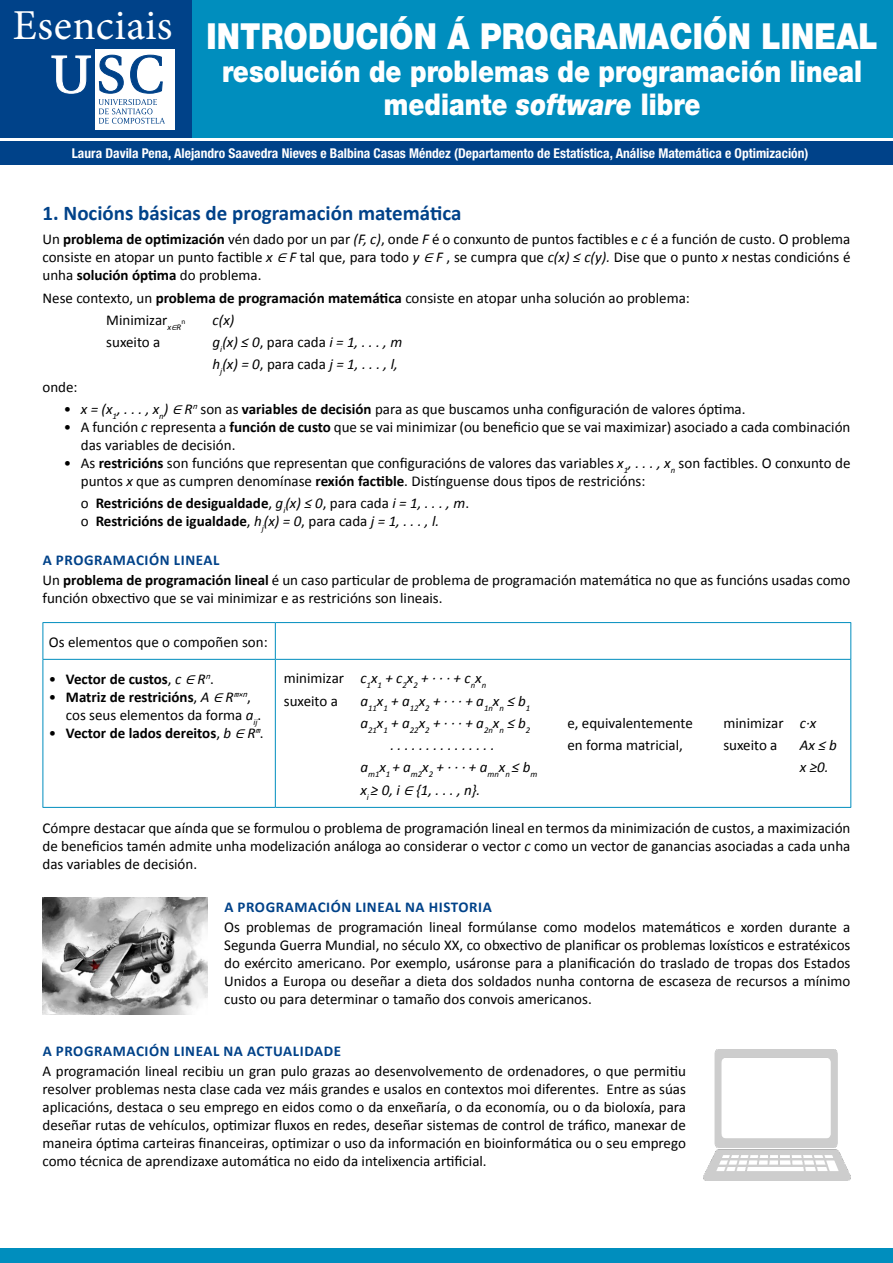
<style>
.page{position:relative;width:893px;height:1263px;background:#fff}
.page>*{position:absolute;margin:0;border:0;box-sizing:border-box;transform-origin:0 0}
.t1{font:42.6px "Minion Pro";letter-spacing:.01em;color:#fff}
.t2{font:900 36px "Helvetica Neue LT Std";letter-spacing:.005em;color:#fff;scale:.85 1}
.t3{font:900 30px/33px "Helvetica Neue LT Std";color:#fff;text-align:center;scale:.85 1}
.t4{font:700 21px "Calibri";color:#004289}
.t5{font:15px/18px "Calibri";color:#000}
.t6{font:italic 15px/22.2px "Calibri";color:#000}
.t7{font:700 15px/18px "Calibri";color:#000}
.t8{font:700 15px "Calibri";letter-spacing:.04em;color:#004289}
.t9{font:700 condensed 13.5px "Helvetica Neue LT Std";color:#fff}
.t10{font:7.5px "Calibri";color:#000}
.s1{font-style:italic}
.s2{font-weight:700}
.s3{font-family:"Cambria Math";font-style:italic}
.s4{font-style:normal}
.s5{font-weight:400}
.s6{font-weight:400;font-style:italic}
.s7{font-weight:700;color:#004289}
.s8{font-family:"Cambria Math";font-weight:400;font-style:italic}
.s9{font-family:"Cambria Math"}
</style>
<div class="page">
<div style="left:0;top:1248px;width:893px;height:15px;background:#008ebe"></div>
<div style="left:155px;top:0;width:738px;height:138px;background:#008ebe"></div>
<div style="left:0;top:0;width:191px;height:138px;background:#004289"></div>
<div style="left:0;top:141px;width:893px;height:24px;background:#004289"></div>
<div style="left:95px;top:49px;width:80px;height:80px;background:#fff"></div>
<svg style="left:51px;top:55px;width:40px;height:39px"></svg>
<svg style="left:99px;top:54px;width:66px;height:70px"></svg>
<hr style="left:43px;top:622px;width:232px;height:1px;background:#008ebe">
<hr style="left:43px;top:623px;width:1px;height:36px;background:#008ebe">
<hr style="left:275px;top:622px;width:576px;height:1px;background:#008ebe">
<hr style="left:275px;top:623px;width:1px;height:36px;background:#008ebe">
<hr style="left:850px;top:623px;width:1px;height:36px;background:#008ebe">
<hr style="left:43px;top:659px;width:232px;height:1px;background:#008ebe">
<hr style="left:43px;top:660px;width:1px;height:147px;background:#008ebe">
<hr style="left:275px;top:659px;width:576px;height:1px;background:#008ebe">
<hr style="left:275px;top:660px;width:1px;height:147px;background:#008ebe">
<hr style="left:850px;top:660px;width:1px;height:147px;background:#008ebe">
<hr style="left:43px;top:807px;width:232px;height:1px;background:#008ebe">
<hr style="left:275px;top:807px;width:576px;height:1px;background:#008ebe">
<img style="left:43px;top:898px;width:164px;height:117px">
<img style="left:703px;top:1049px;width:147px;height:131px">
<h1 class="t1" style="left:13px;top:-3px;width:161px">Esenciais</h1>
<h2 class="t2" style="left:206px;top:14px;width:791px">INTRODUCIÓN Á PROGRAMACIÓN LINEAL</h2>
<h3 class="t3" style="left:222px;top:54px;width:754px">resolución de problemas de programación lineal mediante <span class="s1">software</span> libre</h3>
<p class="t9" style="left:72px;top:145px;width:738px">Laura Davila Pena, Alejandro Saavedra Nieves e Balbina Casas Méndez (Departamento de Estatística, Análise Matemática e Optimización)</p>
<h3 class="t4" style="left:43px;top:198px;width:420px">1. Nocións básicas de programación matemática</h3>
<p class="t5" style="left:43px;top:230px;width:809px;text-align:justify">Un <span class="s2">problema de optimización</span> vén dado por un par <span class="s1">(F, c)</span>, onde <span class="s1">F</span> é o conxunto de puntos factibles e <span class="s1">c</span> é a función de custo. O problema consiste en atopar un punto factible <span class="s1">x</span> <span class="s3">∈</span><span class="s1">F</span> tal que, para todo <span class="s1">y</span> <span class="s3">∈</span><span class="s1">F</span> , se cumpra que <span class="s1">c(x) ≤ c(y).</span> Dise que o punto <span class="s1">x</span> nestas condicións é unha <span class="s2">solución óptima</span> do problema.</p>
<p class="t5" style="left:106px;top:286px;width:585px;line-height:22.2px;text-indent:-64px">Nese contexto, un <span class="s2">problema de programación matemática</span> consiste en atopar unha solución ao problema:<br>Minimizar<sub>x</sub><sub>∈</sub><sub>R</sub></p>
<p class="t10" style="left:181px;top:317px;width:5px">n</p>
<p class="t6" style="left:213px;top:308px;width:23px">c(x)</p>
<p class="t5" style="left:106px;top:332px;width:56px">suxeito a</p>
<p class="t6" style="left:213px;top:330px;width:191px">g<sub>i</sub>(x) ≤ 0<span class="s4">, para cada</span> i = 1, . . . , m h<sub>j</sub>(x) = 0<span class="s4">, para cada</span> j = 1, . . . , l,</p>
<p class="t5" style="left:43px;top:377px;width:37px">onde:</p>
<p class="t5" style="left:64px;top:399px;width:683px">• <span class="s1">x = (x</span><sub>1</sub><span class="s1">, . . . , x</span><sub>n</sub><span class="s1">)</span> <span class="s3">∈</span><span class="s1">R</span><sup>n</sup>son as <span class="s2">variables de decisión</span> para as que buscamos unha configuración de valores óptima.</p>
<p class="t5" style="left:81px;top:417px;width:771px;text-indent:-17px">• A función <span class="s1">c</span> representa a <span class="s2">función de custo</span> que se vai minimizar (ou beneficio que se vai maximizar) asociado a cada combinación das variables de decisión.</p>
<p class="t5" style="left:81px;top:453px;width:771px;text-indent:-17px">• As <span class="s2">restricións</span> son funcións que representan que configuracións de valores das variables <span class="s1">x</span><sub>1</sub><span class="s1">, . . . , x</span><sub>n</sub> son factibles. O conxunto de puntos <span class="s1">x</span> que as cumpren denomínase <span class="s2">rexión factible</span>. Distínguense dous tipos de restricións:</p>
<p class="t7" style="left:81px;top:493px;width:390px"><span class="s5">o</span> Restricións de desigualdade<span class="s5">,</span> <span class="s6">g</span><sub>i</sub><span class="s6">(x) ≤ 0</span><span class="s5">, para cada</span> <span class="s6">i = 1, . . . , m</span><span class="s5">. o</span> Restricións de igualdade<span class="s5">,</span> <span class="s6">h</span><sub>j</sub><span class="s6">(x) = 0</span><span class="s5">, para cada</span> <span class="s6">j = 1, . . . , l.</span></p>
<p class="t5" style="left:43px;top:550px;width:809px;line-height:20.1px"><span class="s7">A PROGRAMACIÓN LINEAL<br></span>Un <span class="s2">problema de programación lineal</span> é un caso particular de problema de programación matemática no que as funcións usadas como</p>
<p class="t5" style="left:43px;top:589px;width:402px">función obxectivo que se vai minimizar e as restricións son lineais.</p>
<p class="t5" style="left:49px;top:632px;width:220px">Os elementos que o compoñen son:</p>
<p class="t7" style="left:49px;top:669px;width:172px"><span class="s5">•</span> Vector de custos<span class="s5">,</span> <span class="s6">c</span> <span class="s8">∈</span><span class="s6">R</span><sup>n</sup><span class="s5">.</span></p>
<p class="t5" style="left:66px;top:687px;width:197px;text-indent:-17px">• <span class="s2">Matriz de restricións</span>, <span class="s1">A</span> <span class="s3">∈</span><span class="s1">R</span><sup>m×n</sup>, cos seus elementos da forma <span class="s1">a</span><sub>ij</sub>.</p>
<p class="t7" style="left:49px;top:723px;width:222px"><span class="s5">•</span> Vector de lados dereitos<span class="s5">,</span> <span class="s6">b</span> <span class="s8">∈</span><span class="s6">R</span><sup>m</sup><span class="s5">.</span></p>
<p class="t5" style="left:284px;top:666px;width:204px;line-height:22.2px">minimizar <span class="s1">c</span><sub>1</sub><span class="s1">x</span><sub>1</sub> <span class="s1">+ c</span><sub>2</sub><span class="s1">x</span><sub>2</sub> <span class="s1">+ · · · + c</span><sub>n</sub><span class="s1">x</span><sub>n </sub>suxeito a</p>
<p class="t6" style="left:360px;top:689px;width:171px">a<sub>11</sub>x<sub>1</sub> + a<sub>12</sub>x<sub>2</sub> + · · · + a<sub>1n</sub>x<sub>n</sub> ≤ b<sub>1 </sub>a<sub>21</sub>x<sub>1</sub> + a<sub>22</sub>x<sub>2</sub> + · · · + a<sub>2n</sub>x<sub>n</sub> ≤ b<sub>2</sub></p>
<p class="t5" style="left:567px;top:713px;width:127px">e, equivalentemente</p>
<p class="t5" style="left:723px;top:713px;width:95px">minimizar <span class="s1">c·x</span></p>
<p class="t6" style="left:390px;top:733px;width:106px">. . . . . . . . . . . . . . .</p>
<p class="t5" style="left:567px;top:735px;width:117px">en forma matricial,</p>
<p class="t5" style="left:723px;top:735px;width:56px">suxeito a</p>
<p class="t6" style="left:800px;top:733px;width:39px">Ax ≤ b</p>
<p class="t6" style="left:360px;top:755px;width:179px">a<sub>m1</sub>x<sub>1</sub> + a<sub>m2</sub>x<sub>2</sub> + · · · + a<sub>mn</sub>x<sub>n</sub> ≤ b<sub>m</sub></p>
<p class="t6" style="left:800px;top:755px;width:30px">x ≥0.</p>
<p class="t6" style="left:360px;top:778px;width:121px">x<sub>i</sub> ≥ 0, i <span class="s9">∈</span>{1, . . . , n}.</p>
<p class="t5" style="left:43px;top:818px;width:809px;text-align:justify">Cómpre destacar que aínda que se formulou o problema de programación lineal en termos da minimización de custos, a maximización de beneficios tamén admite unha modelización análoga ao considerar o vector <span class="s1">c</span> como un vector de ganancias asociadas a cada unha das variables de decisión.</p>
<p class="t8" style="left:224px;top:896px;width:269px">A PROGRAMACIÓN LINEAL NA HISTORIA</p>
<p class="t5" style="left:224px;top:917px;width:628px;text-align:justify">Os problemas de programación lineal formúlanse como modelos matemáticos e xorden durante a Segunda Guerra Mundial, no século XX, co obxectivo de planificar os problemas loxísticos e estratéxicos do exército americano. Por exemplo, usáronse para a planificación do traslado de tropas dos Estados Unidos a Europa ou deseñar a dieta dos soldados nunha contorna de escaseza de recursos a mínimo custo ou para determinar o tamaño dos convois americanos.</p>
<p class="t8" style="left:43px;top:1041px;width:300px">A PROGRAMACIÓN LINEAL NA ACTUALIDADE</p>
<p class="t5" style="left:43px;top:1062px;width:645px;text-align:justify">A programación lineal recibiu un gran pulo grazas ao desenvolvemento de ordenadores, o que permitiu resolver problemas nesta clase cada vez máis grandes e usalos en contextos moi diferentes. Entre as súas aplicacións, destaca o seu emprego en eidos como o da enxeñaría, o da economía, ou o da bioloxía, para deseñar rutas de vehículos, optimizar fluxos en redes, deseñar sistemas de control de tráfico, manexar de maneira óptima carteiras financeiras, optimizar o uso da información en bioinformática ou o seu emprego como técnica de aprendizaxe automática no eido da intelixencia artificial.</p>
</div>
